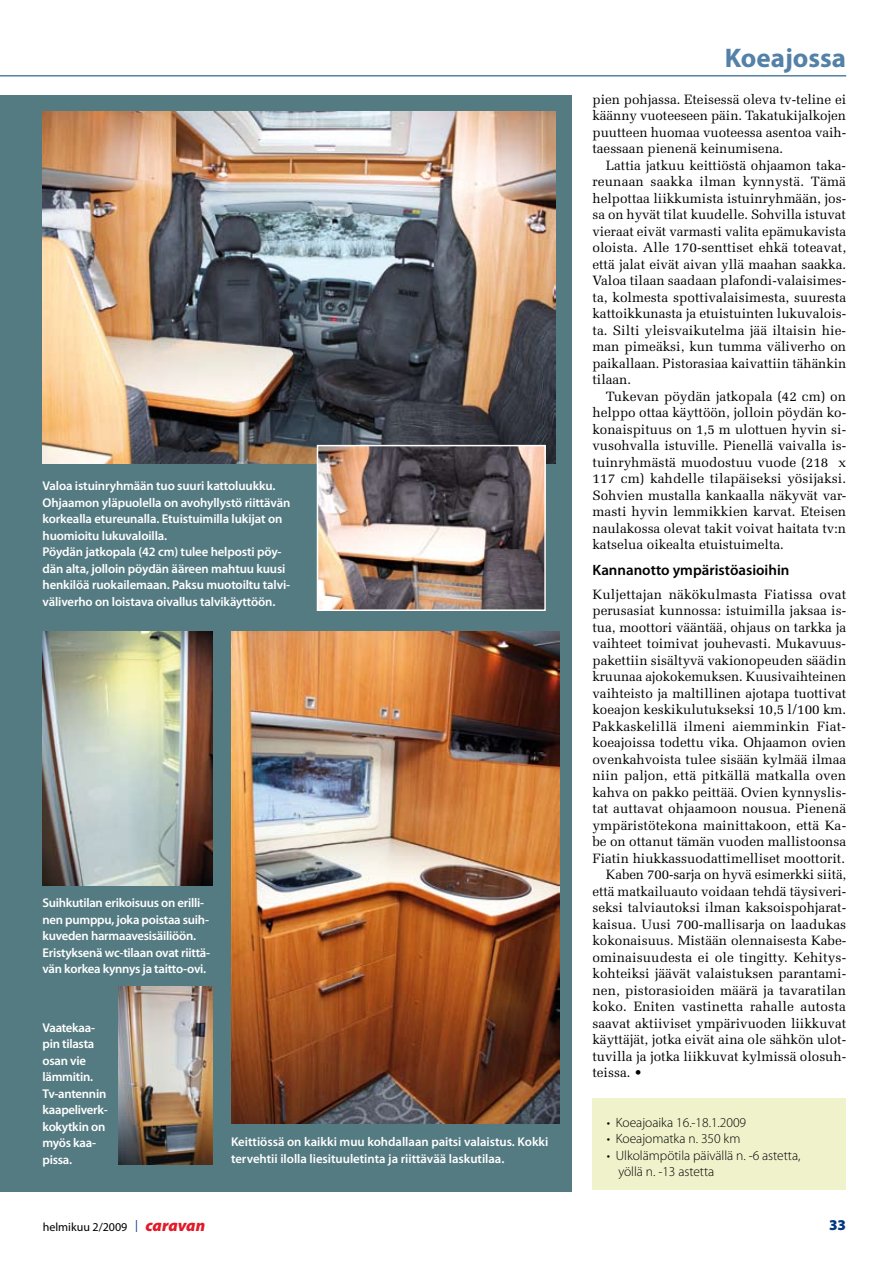
<style>
.page{position:relative;width:893px;height:1263px;background:#fff}
.page>*{position:absolute;margin:0;border:0;box-sizing:border-box;transform-origin:0 0}
.t1{font:700 27px "Myriad Pro";color:#5381a7}
.t2{font:600 15px "Myriad Pro";color:#000}
.t3{font:900 15px "Myriad Pro";color:#003882}
.t4{font:13.5px/16.5px "Melior";letter-spacing:-.005em;color:#000;text-align:justify}
.t5{font:300 13.5px/16.5px "Myriad Pro";letter-spacing:-.005em;color:#000}
.t6{font:600 12.75px/16.5px "Myriad Pro";letter-spacing:-.01em;color:#fff}
.t7{font:12px "Myriad Pro";color:#000}
.s1{color:#003882}
.s2{font-weight:900;font-style:italic;font-size:16.5px;color:#e31a29}
</style>
<div class="page">
<hr style="left:0;top:75px;width:846px;height:2px;background:#5381a7">
<div style="left:0;top:95px;width:571px;height:1096px;background:#557b82"></div>
<div style="left:592px;top:1098px;width:254px;height:92px;background:#eff2cb"></div>
<img style="left:43px;top:112px;width:512px;height:351px">
<img style="left:320px;top:448px;width:223px;height:160px">
<div style="left:317px;top:445px;width:229px;height:166px;border:2px solid #fff"></div>
<img style="left:231px;top:631px;width:329px;height:492px">
<img style="left:43px;top:631px;width:170px;height:255px">
<img style="left:119px;top:986px;width:94px;height:178px">
<p class="t6" style="left:43px;top:478px;width:249px">Valoa istuinryhmään tuo suuri kattoluukku.<br>Ohjaamon yläpuolella on avohyllystö riittävän korkealla etureunalla. Etuistuimilla lukijat on huomioitu lukuvaloilla.<br>Pöydän jatkopala (42 cm) tulee helposti pöy&shy;dän alta, jolloin pöydän ääreen mahtuu kuusi henkilöä ruokailemaan. Paksu muotoiltu talvi&shy;väliverho on loistava oivallus talvikäyttöön.</p>
<p class="t6" style="left:43px;top:895px;width:169px">Suihkutilan erikoisuus on erilli&shy;nen pumppu, joka poistaa suih&shy;kuveden harmaavesisäiliöön.<br>Eristyksenä wc-tilaan ovat riittä&shy;vän korkea kynnys ja taitto-ovi.</p>
<p class="t6" style="left:43px;top:1019px;width:67px">Vaatekaa&shy;pin tilasta osan vie lämmitin.<br>Tv-antennin kaapeliverk&shy;kokytkin on myös kaa&shy;pissa.</p>
<p class="t6" style="left:231px;top:1134px;width:319px">Keittiössä on kaikki muu kohdallaan paitsi valaistus. Kokki tervehtii ilolla liesituuletinta ja riittävää laskutilaa.</p>
<h1 class="t1" style="left:725px;top:42px;width:123px">Koeajossa</h1>
<p class="t4" style="left:592px;top:91px;width:255px">pien pohjassa. Eteisessä oleva tv-teline ei käänny vuoteeseen päin. Takatukijalkojen puutteen huomaa vuoteessa asentoa vaih&shy;taessaan pienenä keinumisena.</p>
<p class="t4" style="left:592px;top:157px;width:255px;text-indent:14px">Lattia jatkuu keittiöstä ohjaamon taka&shy;reunaan saakka ilman kynnystä. Tämä helpottaa liikkumista istuinryhmään, jos&shy;sa on hyvät tilat kuudelle. Sohvilla istuvat vieraat eivät varmasti valita epämukavista oloista. Alle 170-senttiset ehkä toteavat, että jalat eivät aivan yllä maahan saakka.<br>Valoa tilaan saadaan plafondi-valaisimes&shy;ta, kolmesta spottivalaisimesta, suuresta kattoikkunasta ja etuistuinten lukuvalois&shy;ta. Silti yleisvaikutelma jää iltaisin hie&shy;man pimeäksi, kun tumma väliverho on paikallaan. Pistorasiaa kaivattiin tähänkin tilaan.</p>
<p class="t4" style="left:592px;top:388px;width:255px;text-indent:14px">Tukevan pöydän jatkopala (42 cm) on helppo ottaa käyttöön, jolloin pöydän ko&shy;konaispituus on 1,5 m ulottuen hyvin si&shy;vusohvalla istuville. Pienellä vaivalla is&shy;tuinryhmästä muodostuu vuode (218 x 117 cm) kahdelle tilapäiseksi yösijaksi.<br>Sohvien mustalla kankaalla näkyvät var&shy;masti hyvin lemmikkien karvat. Eteisen naulakossa olevat takit voivat haitata tv:n katselua oikealta etuistuimelta.</p>
<p class="t2" style="left:592px;top:562px;width:198px">Kannanotto ympäristöasioihin</p>
<p class="t4" style="left:592px;top:586px;width:255px">Kuljettajan näkökulmasta Fiatissa ovat</p>
<p class="t4" style="left:592px;top:602px;width:255px">perusasiat kunnossa: istuimilla jaksaa is-</p>
<p class="t4" style="left:592px;top:619px;width:255px">tua, moottori vääntää, ohjaus on tarkka ja</p>
<p class="t4" style="left:592px;top:635px;width:255px">vaihteet toimivat jouhevasti. Mukavuus-</p>
<p class="t4" style="left:592px;top:652px;width:255px">pakettiin sisältyvä vakionopeuden säädin</p>
<p class="t4" style="left:592px;top:668px;width:255px">kruunaa ajokokemuksen. Kuusivaihteinen</p>
<p class="t4" style="left:592px;top:685px;width:255px">vaihteisto ja maltillinen ajotapa tuottivat</p>
<p class="t4" style="left:592px;top:701px;width:255px">koeajon keskikulutukseksi 10,5 l/100 km.</p>
<p class="t4" style="left:592px;top:718px;width:255px">Pakkaskelillä ilmeni aiemminkin Fiat-</p>
<p class="t4" style="left:592px;top:734px;width:255px">koeajoissa todettu vika. Ohjaamon ovien</p>
<p class="t4" style="left:592px;top:751px;width:255px">ovenkahvoista tulee sisään kylmää ilmaa</p>
<p class="t4" style="left:592px;top:767px;width:255px">niin paljon, että pitkällä matkalla oven</p>
<p class="t4" style="left:592px;top:784px;width:255px">kahva on pakko peittää. Ovien kynnyslis-</p>
<p class="t4" style="left:592px;top:800px;width:255px">tat auttavat ohjaamoon nousua. Pienenä</p>
<p class="t4" style="left:592px;top:817px;width:255px">ympäristötekona mainittakoon, että Ka-</p>
<p class="t4" style="left:592px;top:833px;width:255px">be on ottanut tämän vuoden mallistoonsa</p>
<p class="t4" style="left:592px;top:850px;width:254px">Fiatin hiukkassuodattimelliset moottorit.</p>
<p class="t4" style="left:606px;top:866px;width:242px">Kaben 700-sarja on hyvä esimerkki siitä,</p>
<p class="t4" style="left:592px;top:883px;width:255px">että matkailuauto voidaan tehdä täysiveri-</p>
<p class="t4" style="left:592px;top:899px;width:255px">seksi talviautoksi ilman kaksoispohjarat-</p>
<p class="t4" style="left:592px;top:916px;width:255px">kaisua. Uusi 700-mallisarja on laadukas</p>
<p class="t4" style="left:592px;top:932px;width:255px">kokonaisuus. Mistään olennaisesta Kabe-</p>
<p class="t4" style="left:592px;top:949px;width:255px">ominaisuudesta ei ole tingitty. Kehitys-</p>
<p class="t4" style="left:592px;top:965px;width:255px">kohteiksi jäävät valaistuksen parantami-</p>
<p class="t4" style="left:592px;top:982px;width:255px">nen, pistorasioiden määrä ja tavaratilan</p>
<p class="t4" style="left:592px;top:998px;width:255px">koko. Eniten vastinetta rahalle autosta</p>
<p class="t4" style="left:592px;top:1015px;width:255px">saavat aktiiviset ympärivuoden liikkuvat</p>
<p class="t4" style="left:592px;top:1031px;width:255px">käyttäjät, jotka eivät aina ole sähkön ulot-</p>
<p class="t4" style="left:592px;top:1048px;width:255px">tuvilla ja jotka liikkuvat kylmissä olosuh-</p>
<p class="t4" style="left:592px;top:1064px;width:51px">teissa. •</p>
<p class="t5" style="left:607px;top:1114px;width:141px">• Koeajoaika 16.-18.1.2009</p>
<p class="t5" style="left:607px;top:1130px;width:135px">• Koeajomatka n. 350 km</p>
<p class="t5" style="left:618px;top:1147px;width:184px;text-indent:-12px">• Ulkolämpötila päivällä n. -6 astetta, yöllä n. -13 astetta</p>
<p class="t7" style="left:43px;top:1220px;width:164px">helmikuu 2/2009 <span class="s1">|</span> <span class="s2">caravan</span></p>
<p class="t3" style="left:829px;top:1216px;width:19px">33</p>
</div>
